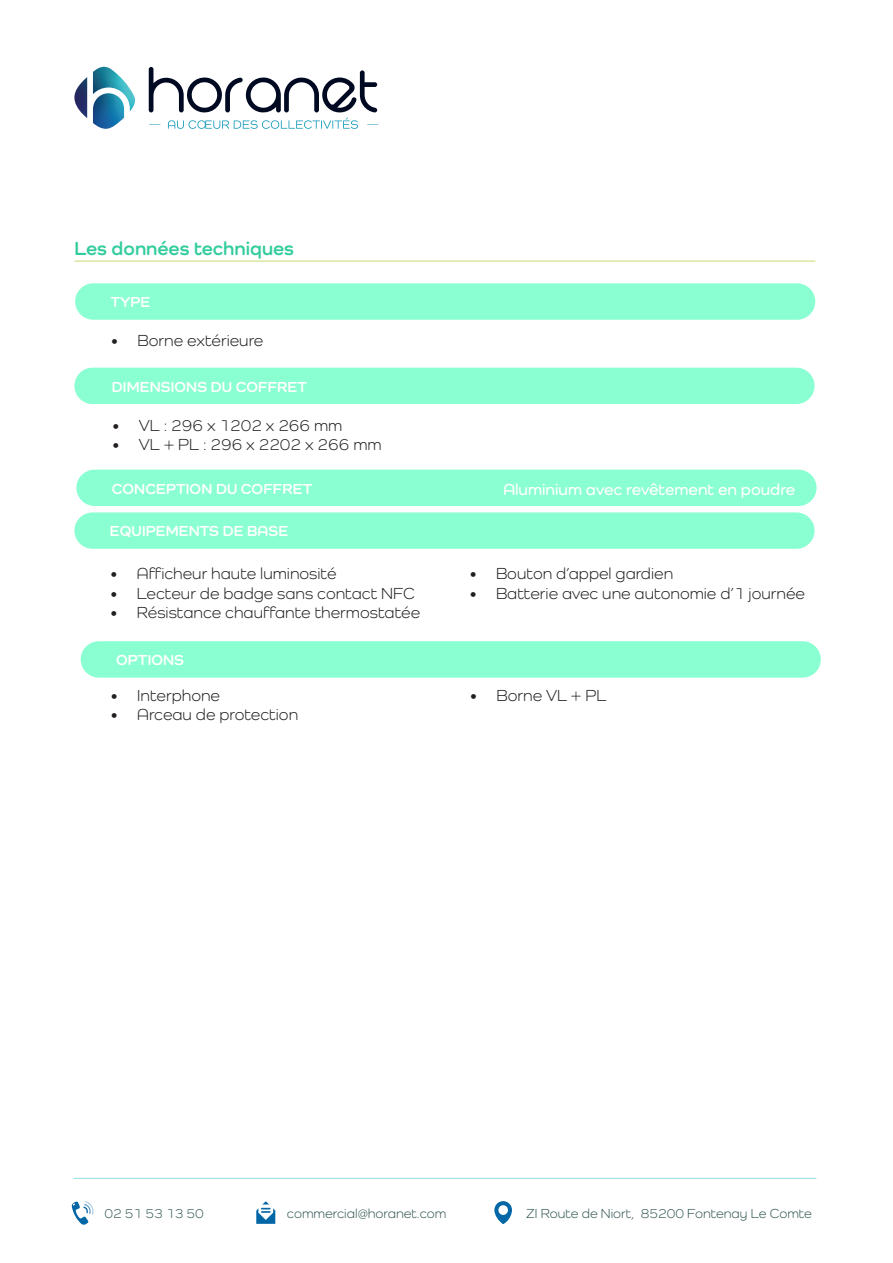
<style>
.page{position:relative;width:893px;height:1263px;background:#fff}
.page>*{position:absolute;margin:0;border:0;box-sizing:border-box;transform-origin:0 0}
.t1{font:700 19.5px "Como";color:#33cc9d}
.t2{font:16.5px "Como";color:#231f20}
.t3{font:600 16.5px "Como";color:#fff}
.t4{font:700 15px "Como";letter-spacing:.01em;color:#fff}
.t5{font:13.5px "Como";color:#335754}
</style>
<div class="page">
<hr style="left:74px;top:261px;width:741px;height:1px;background:#c4db71">
<div style="left:75px;top:283px;width:740px;height:37px;background:#8affd1;border-radius:18px"></div>
<div style="left:74px;top:512px;width:741px;height:37px;background:#8affd1;border-radius:18px"></div>
<hr style="left:74px;top:1178px;width:742px;height:1px;background:#26c2c7">
<svg style="left:494px;top:1201px;width:18px;height:23px"></svg>
<svg style="left:72px;top:1201px;width:22px;height:24px"></svg>
<svg style="left:256px;top:1201px;width:19px;height:23px"></svg>
<div style="left:74px;top:368px;width:741px;height:36px;background:#8affd1;border-radius:18px"></div>
<div style="left:76px;top:470px;width:741px;height:36px;background:#8affd1;border-radius:18px"></div>
<svg style="left:93px;top:67px;width:42px;height:62px"></svg>
<svg style="left:74px;top:84px;width:6px;height:17px"></svg>
<svg style="left:149px;top:67px;width:229px;height:62px"></svg>
<div style="left:81px;top:641px;width:740px;height:37px;background:#8affd1;border-radius:18px"></div>
<p class="t1" style="left:74px;top:236px;width:221px">Les données techniques</p>
<p class="t4" style="left:111px;top:293px;width:41px">TYPE</p>
<p class="t2" style="left:111px;top:331px;width:154px">• Borne extérieure</p>
<p class="t4" style="left:112px;top:377px;width:197px">DIMENSIONS DU COFFRET</p>
<p class="t2" style="left:112px;top:415px;width:232px">• VL : 296 x 1202 x 266 mm</p>
<p class="t2" style="left:112px;top:435px;width:271px">• VL + PL : 296 x 2202 x 266 mm</p>
<p class="t4" style="left:112px;top:479px;width:202px">CONCEPTION DU COFFRET</p>
<p class="t3" style="left:503px;top:479px;width:293px">Aluminium avec revêtement en poudre</p>
<p class="t4" style="left:110px;top:522px;width:180px">EQUIPEMENTS DE BASE</p>
<p class="t2" style="left:110px;top:564px;width:228px">• Afficheur haute luminosité</p>
<p class="t2" style="left:110px;top:583px;width:306px">• Lecteur de badge sans contact NFC</p>
<p class="t2" style="left:110px;top:603px;width:312px">• Résistance chauffante thermostatée</p>
<p class="t4" style="left:116px;top:651px;width:69px">OPTIONS</p>
<p class="t2" style="left:110px;top:685px;width:111px">• Interphone</p>
<p class="t2" style="left:110px;top:705px;width:189px">• Arceau de protection</p>
<p class="t2" style="left:469px;top:564px;width:206px">• Bouton d’appel gardien</p>
<p class="t2" style="left:469px;top:583px;width:338px">• Batterie avec une autonomie d’1 journée</p>
<p class="t2" style="left:469px;top:685px;width:138px">• Borne VL + PL</p>
<p class="t5" style="left:104px;top:1205px;width:101px">02 51 53 13 50</p>
<p class="t5" style="left:287px;top:1205px;width:161px">commercial@horanet.com</p>
<p class="t5" style="left:526px;top:1205px;width:287px">ZI Route de Niort, 85200 Fontenay Le Comte</p>
</div>
